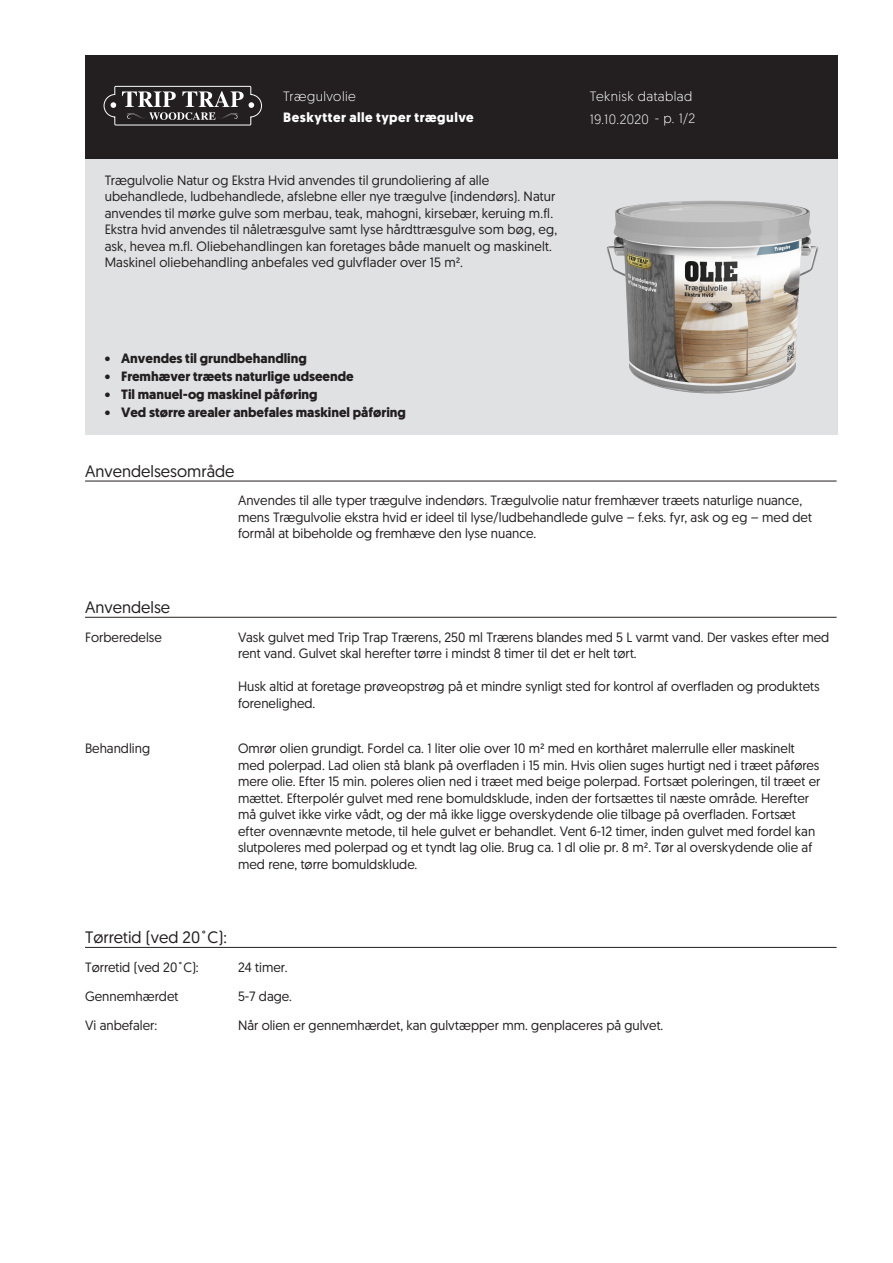
<style>
.page{position:relative;width:893px;height:1263px;background:#fff}
.page>*{position:absolute;margin:0;border:0;box-sizing:border-box;transform-origin:0 0}
.skyBodyHdn{font:16.5px "Geomanist";color:#231f20}
.skyBodyTxt{font:13.5px/16.5px "Geomanist";color:#231f20}
.skyRegularTxtBodytex{font:13.5px/16.5px "Geomanist";letter-spacing:.01em;color:#231f20}
.skyBulletBodytext{font:700 13.5px "Geomanist";color:#231f20}
.skyBodyCap{font:13.5px "Geomanist";color:#231f20}
.skyWhiteHdnBodytext{font:300 13.5px "Geomanist";letter-spacing:.03em;color:#fff}
.skyWhiteBoldHdnBodyt{font:700 13.5px "Geomanist";letter-spacing:.04em;color:#fff}
</style>
<div class="page">
<div style="left:85px;top:159px;width:753px;height:276px;background:#e0e1e3"></div>
<div style="left:85px;top:55px;width:753px;height:104px;background:#231f20"></div>
<hr style="left:85px;top:481px;width:752px;height:1px;background:#231f20">
<hr style="left:85px;top:617px;width:752px;height:1px;background:#231f20">
<hr style="left:85px;top:947px;width:752px;height:1px;background:#231f20">
<svg style="left:104px;top:86px;width:158px;height:40px"></svg>
<img style="left:607px;top:201px;width:211px;height:193px">
<p class="skyWhiteHdnBodytext" style="left:283px;top:87px;width:74px">Trægulvolie</p>
<p class="skyWhiteBoldHdnBodyt" style="left:283px;top:108px;width:192px">Beskytter alle typer trægulve</p>
<p class="skyRegularTxtBodytex" style="left:105px;top:171px;width:454px">Trægulvolie Natur og Ekstra Hvid anvendes til grundoliering af alle ubehandlede, ludbehandlede, afslebne eller nye trægulve (indendørs). Natur anvendes til mørke gulve som merbau, teak, mahogni, kirsebær, keruing m.fl.<br>Ekstra hvid anvendes til nåletræsgulve samt lyse hårdttræsgulve som bøg, eg, ask, hevea m.fl. Oliebehandlingen kan foretages både manuelt og maskinelt.<br>Maskinel oliebehandling anbefales ved gulvflader over 15 m².</p>
<p class="skyBulletBodytext" style="left:105px;top:350px;width:204px">• Anvendes til grundbehandling</p>
<p class="skyBulletBodytext" style="left:105px;top:368px;width:251px">• Fremhæver træets naturlige udseende</p>
<p class="skyBulletBodytext" style="left:105px;top:386px;width:214px">• Til manuel-og maskinel påføring</p>
<p class="skyBulletBodytext" style="left:105px;top:404px;width:303px">• Ved større arealer anbefales maskinel påføring</p>
<p class="skyBodyHdn" style="left:85px;top:460px;width:151px">Anvendelsesområde</p>
<p class="skyWhiteHdnBodytext" style="left:590px;top:87px;width:104px">Teknisk datablad</p>
<p class="skyWhiteHdnBodytext" style="left:590px;top:110px;width:107px">19.10.2020 - p. 1/2</p>
<p class="skyBodyTxt" style="left:238px;top:492px;width:575px">Anvendes til alle typer trægulve indendørs. Trægulvolie natur fremhæver træets naturlige nuance, mens Trægulvolie ekstra hvid er ideel til lyse/ludbehandlede gulve – f.eks. fyr, ask og eg – med det formål at bibeholde og fremhæve den lyse nuance.</p>
<p class="skyBodyHdn" style="left:85px;top:596px;width:87px">Anvendelse</p>
<p class="skyBodyCap" style="left:85px;top:628px;width:78px">Forberedelse</p>
<p class="skyBodyTxt" style="left:238px;top:628px;width:593px">Vask gulvet med Trip Trap Trærens, 250 ml Trærens blandes med 5 L varmt vand. Der vaskes efter med rent vand. Gulvet skal herefter tørre i mindst 8 timer til det er helt tørt.</p>
<p class="skyBodyTxt" style="left:238px;top:678px;width:583px">Husk altid at foretage prøveopstrøg på et mindre synligt sted for kontrol af overfladen og produktets forenelighed.</p>
<p class="skyBodyCap" style="left:85px;top:740px;width:66px">Behandling</p>
<p class="skyBodyTxt" style="left:238px;top:740px;width:584px">Omrør olien grundigt. Fordel ca. 1 liter olie over 10 m² med en korthåret malerrulle eller maskinelt med polerpad. Lad olien stå blank på overfladen i 15 min. Hvis olien suges hurtigt ned i træet påføres mere olie. Efter 15 min. poleres olien ned i træet med beige polerpad. Fortsæt poleringen, til træet er mættet. Efterpolér gulvet med rene bomuldsklude, inden der fortsættes til næste område. Herefter må gulvet ikke virke vådt, og der må ikke ligge overskydende olie tilbage på overfladen. Fortsæt efter ovennævnte metode, til hele gulvet er behandlet. Vent 6-12 timer, inden gulvet med fordel kan slutpoleres med polerpad og et tyndt lag olie. Brug ca. 1 dl olie pr. 8 m². Tør al overskydende olie af med rene, tørre bomuldsklude.</p>
<p class="skyBodyHdn" style="left:85px;top:926px;width:143px">Tørretid (ved 20˚C):</p>
<p class="skyBodyCap" style="left:85px;top:958px;width:115px">Tørretid (ved 20˚C):</p>
<p class="skyBodyTxt" style="left:238px;top:958px;width:51px">24 timer.</p>
<p class="skyBodyCap" style="left:85px;top:987px;width:95px">Gennemhærdet</p>
<p class="skyBodyTxt" style="left:238px;top:987px;width:55px">5-7 dage.</p>
<p class="skyBodyCap" style="left:85px;top:1016px;width:74px">Vi anbefaler:</p>
<p class="skyBodyTxt" style="left:238px;top:1016px;width:427px">Når olien er gennemhærdet, kan gulvtæpper mm. genplaceres på gulvet.</p>
</div>
